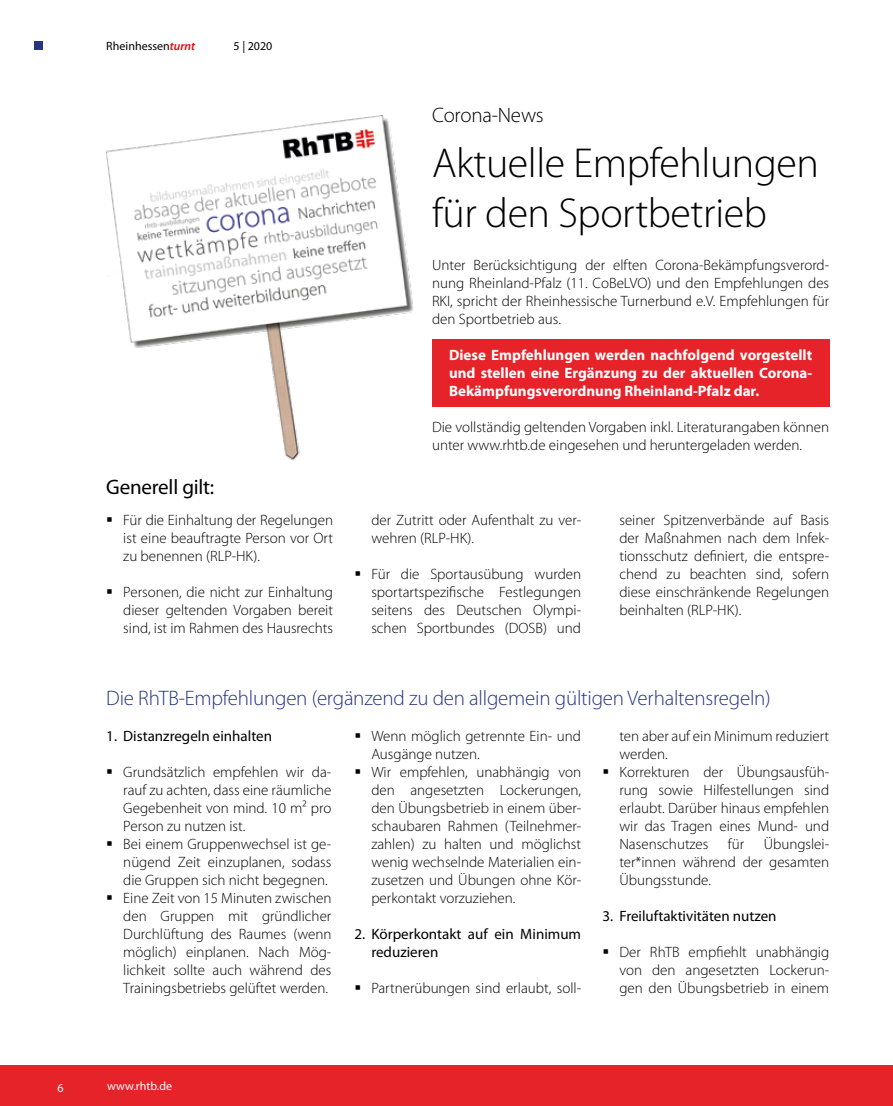
<style>
.page{position:relative;width:893px;height:1106px;background:#fff}
.page>*{position:absolute;margin:0;border:0;box-sizing:border-box;transform-origin:0 0}
.t1{font:300 42px/50.4px "Myriad Pro";letter-spacing:-.01em;color:#000}
.t2{font:300 21px "Myriad Pro";letter-spacing:-.01em;color:#283583}
.t3{font:21px "Myriad Pro";letter-spacing:-.01em;color:#000}
.t4{font:300 21px "Myriad Pro";letter-spacing:-.01em;color:#000}
.t5{font:300 15px/18px "Myriad Pro";color:#000;text-align:justify}
.t6{font:700 15px/18px "Myriad Pro";color:#fff;text-align:justify}
.t7{font:15px/18px "Myriad Pro";color:#000}
.t8{font:12px "Myriad Pro";color:#000}
.t9{font:12px "Myriad Pro";color:#fff}
.s1{font-weight:600;font-style:italic;color:#e30613}
</style>
<div class="page">
<div style="left:34px;top:41px;width:9px;height:9px;background:#283583"></div>
<div style="left:0;top:1065px;width:893px;height:41px;background:#e52329"></div>
<img style="left:106px;top:115px;width:308px;height:346px">
<div style="left:432px;top:339px;width:397px;height:67px;background:#e52329"></div>
<p class="t8" style="left:106px;top:38px;width:90px">Rheinhessen<span class="s1">turnt</span></p>
<p class="t8" style="left:234px;top:38px;width:40px">5 | 2020</p>
<h2 class="t3" style="left:106px;top:474px;width:109px">Generell gilt:</h2>
<p class="t5" style="left:123px;top:511px;width:211px">Für die Einhaltung der Regelungen ist eine beauftragte Person vor Ort zu benennen (RLP-HK).</p>
<p class="t5" style="left:123px;top:583px;width:211px">Personen, die nicht zur Einhaltung dieser geltenden Vorgaben bereit sind, ist im Rahmen des Hausrechts</p>
<h2 class="t4" style="left:432px;top:104px;width:113px">Corona-News</h2>
<h1 class="t1" style="left:432px;top:138px;width:388px">Aktuelle Empfehlungen für den Sportbetrieb</h1>
<p class="t5" style="left:432px;top:256px;width:399px">Unter Berücksichtigung der elften Corona-Bekämpfungsverord&shy;nung Rheinland-Pfalz (11. CoBeLVO) und den Empfehlungen des RKI, spricht der Rheinhessische Turnerbund e.V. Empfehlungen für den Sportbetrieb aus.</p>
<p class="t6" style="left:449px;top:345px;width:365px">Diese Empfehlungen werden nachfolgend vorgestellt und stellen eine Ergänzung zu der aktuellen Corona-Bekämpfungsverordnung Rheinland-Pfalz dar.</p>
<p class="t5" style="left:432px;top:418px;width:399px">Die vollständig geltenden Vorgaben inkl. Literaturangaben können unter www.rhtb.de eingesehen und heruntergeladen werden.</p>
<p class="t5" style="left:371px;top:511px;width:211px">der Zutritt oder Aufenthalt zu ver&shy;wehren (RLP-HK).</p>
<p class="t5" style="left:371px;top:565px;width:211px">Für die Sportausübung wurden sportartspezifische Festlegungen seitens des Deutschen Olympi&shy;schen Sportbundes (DOSB) und</p>
<p class="t5" style="left:619px;top:511px;width:211px">seiner Spitzenverbände auf Basis der Maßnahmen nach dem Infek&shy;tionsschutz definiert, die entspre&shy;chend zu beachten sind, sofern diese einschränkende Regelungen beinhalten (RLP-HK).</p>
<h2 class="t2" style="left:106px;top:686px;width:666px">Die RhTB-Empfehlungen (ergänzend zu den allgemein gültigen Verhaltensregeln)</h2>
<p class="t7" style="left:106px;top:726px;width:167px">1. Distanzregeln einhalten</p>
<p class="t5" style="left:123px;top:763px;width:210px;text-align:left">Grundsätzlich empfehlen wir da&shy;rauf zu achten, dass eine räumliche<br>Gegebenheit von mind. 10 m² pro<br>Person zu nutzen ist.<br>Bei einem Gruppenwechsel ist ge&shy;nügend Zeit einzuplanen, sodass die Gruppen sich nicht begegnen.<br>Eine Zeit von 15 Minuten zwischen den Gruppen mit gründlicher<br>Durchlüftung des Raumes (wenn möglich) einplanen. Nach Mög&shy;lichkeit sollte auch während des<br>Trainingsbetriebs gelüftet werden.</p>
<p class="t5" style="left:619px;top:727px;width:211px;text-align:left">ten aber auf ein Minimum reduziert werden.<br>Korrekturen der Übungsausfüh&shy;rung sowie Hilfestellungen sind erlaubt. Darüber hinaus empfehlen wir das Tragen eines Mund- und<br>Nasenschutzes</p>
<p class="t5" style="left:371px;top:727px;width:211px;text-align:left">Wenn möglich getrennte Ein- und<br>Ausgänge nutzen.<br>Wir empfehlen, unabhängig von den angesetzten Lockerungen, den Übungsbetrieb in einem über&shy;schaubaren Rahmen (Teilnehmer&shy;zahlen) zu halten und möglichst wenig wechselnde Materialien ein&shy;zusetzen und Übungen ohne Kör&shy;perkontakt vorzuziehen.</p>
<p class="t7" style="left:371px;top:924px;width:211px;text-indent:-17px">2. Körperkontakt auf ein Minimum reduzieren</p>
<p class="t5" style="left:371px;top:979px;width:211px">Partnerübungen sind erlaubt, soll-</p>
<p class="t5" style="left:619px;top:835px;width:211px;text-indent:144px">Übungslei&shy;ter*innen während der gesamten Übungsstunde.</p>
<p class="t7" style="left:602px;top:906px;width:176px">3. Freiluftaktivitäten nutzen</p>
<p class="t5" style="left:619px;top:943px;width:211px">Der RhTB empfiehlt unabhängig von den angesetzten Lockerun&shy;gen den Übungsbetrieb in einem</p>
<p class="t5" style="left:728px;top:835px;width:18px">für</p>
<p class="t9" style="left:58px;top:1080px;width:8px">6</p>
<p class="t9" style="left:107px;top:1078px;width:67px">www.rhtb.de</p>
</div>
